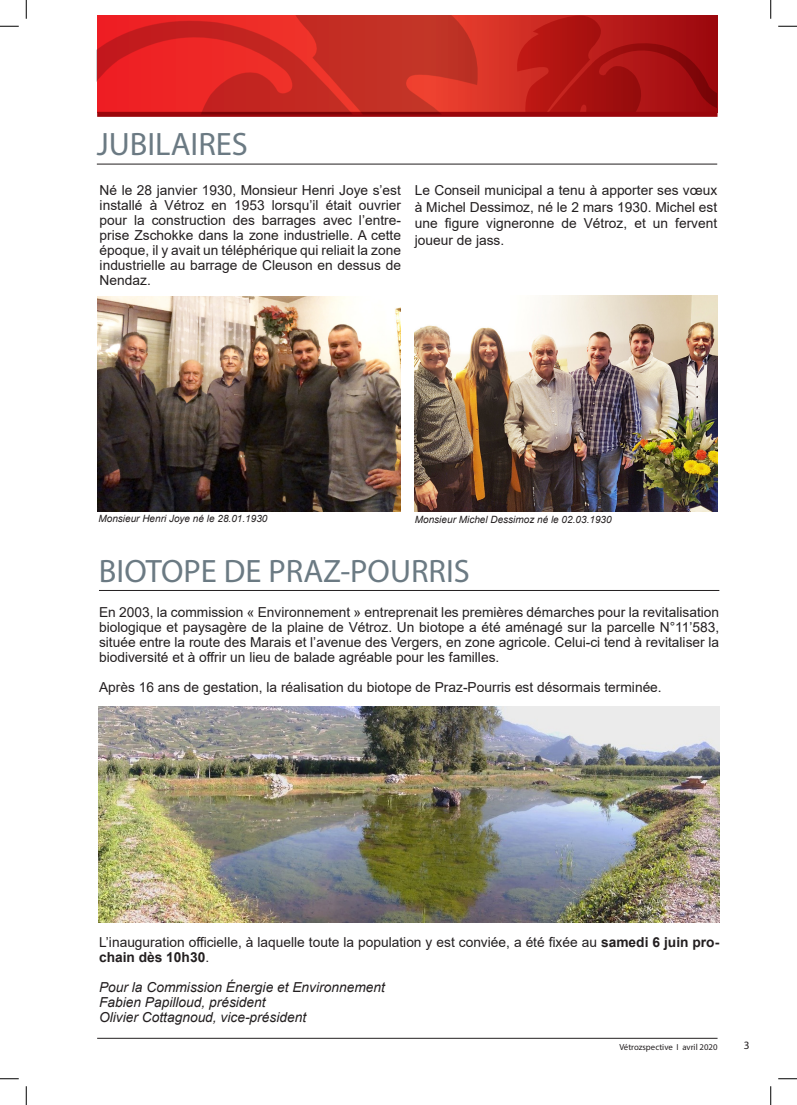
<style>
.page{position:relative;width:797px;height:1105px;background:#fff}
.page>*{position:absolute;margin:0;border:0;box-sizing:border-box;transform-origin:0 0}
.t1{font:32.5px "Myriad Pro";color:#6b7a83}
.t2{font:13.75px/15px "Arial";color:#231f20;text-align:justify}
.t3{font:italic 13.75px "Arial";color:#231f20}
.t4{font:11.25px "Myriad Pro";color:#231f20}
.t5{font:italic 10px "Arial";color:#231f20}
.t6{font:8.75px "Myriad Pro";color:#231f20}
.s1{font-weight:700}
</style>
<div class="page">
<hr style="left:97px;top:1038px;width:620px;height:1px;background:#231f20">
<div style="left:97px;top:16px;width:620px;height:97px;background:#d83327"></div>
<svg style="left:514px;top:16px;width:203px;height:96px;background:#ac1413"></svg>
<svg style="left:97px;top:112px;width:620px;height:5px;background:#9c1014"></svg>
<svg style="left:97px;top:16px;width:387px;height:98px;background:#d32a24"></svg>
<hr style="left:97px;top:164px;width:620px;height:1px;background:#231f20">
<img style="left:97px;top:296px;width:303px;height:215px">
<img style="left:415px;top:296px;width:302px;height:215px">
<hr style="left:99px;top:590px;width:620px;height:1px;background:#231f20">
<img style="left:98px;top:707px;width:621px;height:215px">
<svg style="left:0;top:25px;width:19px;height:2px"></svg>
<svg style="left:778px;top:25px;width:19px;height:2px"></svg>
<svg style="left:0;top:1078px;width:19px;height:1px"></svg>
<svg style="left:778px;top:1078px;width:19px;height:1px"></svg>
<svg style="left:25px;top:0;width:2px;height:19px"></svg>
<svg style="left:25px;top:1086px;width:2px;height:19px"></svg>
<svg style="left:770px;top:0;width:1px;height:19px"></svg>
<svg style="left:770px;top:1086px;width:1px;height:19px"></svg>
<p class="t1" style="left:97px;top:124px;width:152px">JUBILAIRES</p>
<p class="t2" style="left:100px;top:183px;width:303px">Né le 28 janvier 1930, Monsieur Henri Joye s’est installé à Vétroz en 1953 lorsqu’il était ouvrier pour la construction des barrages avec l’entre&shy;prise Zschokke dans la zone industrielle. A cette époque, il y avait un téléphérique qui reliait la zone industrielle au barrage de Cleuson en dessus de Nendaz.</p>
<p class="t2" style="left:415px;top:182px;width:304px;line-height:16.5px">Le Conseil municipal a tenu à apporter ses vœux à Michel Dessimoz, né le 2 mars 1930. Michel est une figure vigneronne de Vétroz, et un fervent joueur de jass.</p>
<p class="t5" style="left:98px;top:512px;width:170px">Monsieur Henri Joye né le 28.01.1930</p>
<p class="t5" style="left:415px;top:513px;width:198px">Monsieur Michel Dessimoz né le 02.03.1930</p>
<p class="t1" style="left:99px;top:551px;width:372px">BIOTOPE DE PRAZ-POURRIS</p>
<p class="t2" style="left:99px;top:604px;width:621px">En 2003, la commission « Environnement » entreprenait les premières démarches pour la revitalisation biologique et paysagère de la plaine de Vétroz. Un biotope a été aménagé sur la parcelle N°11’583, située entre la route des Marais et l’avenue des Vergers, en zone agricole. Celui-ci tend à revitaliser la biodiversité et à offrir un lieu de balade agréable pour les familles.</p>
<p class="t2" style="left:99px;top:679px;width:564px">Après 16 ans de gestation, la réalisation du biotope de Praz-Pourris est désormais terminée.</p>
<p class="t2" style="left:99px;top:934px;width:621px">L’inauguration officielle, à laquelle toute la population y est conviée, a été fixée au <span class="s1">samedi 6 juin pro&shy;chain dès 10h30</span>.</p>
<p class="t3" style="left:99px;top:978px;width:287px">Pour la Commission Énergie et Environnement</p>
<p class="t3" style="left:99px;top:993px;width:168px">Fabien Papilloud, président</p>
<p class="t3" style="left:99px;top:1008px;width:209px">Olivier Cottagnoud, vice-président</p>
<p class="t6" style="left:619px;top:1041px;width:100px">Vétrozspective I avril 2020</p>
<p class="t4" style="left:744px;top:1038px;width:7px">3</p>
</div>
